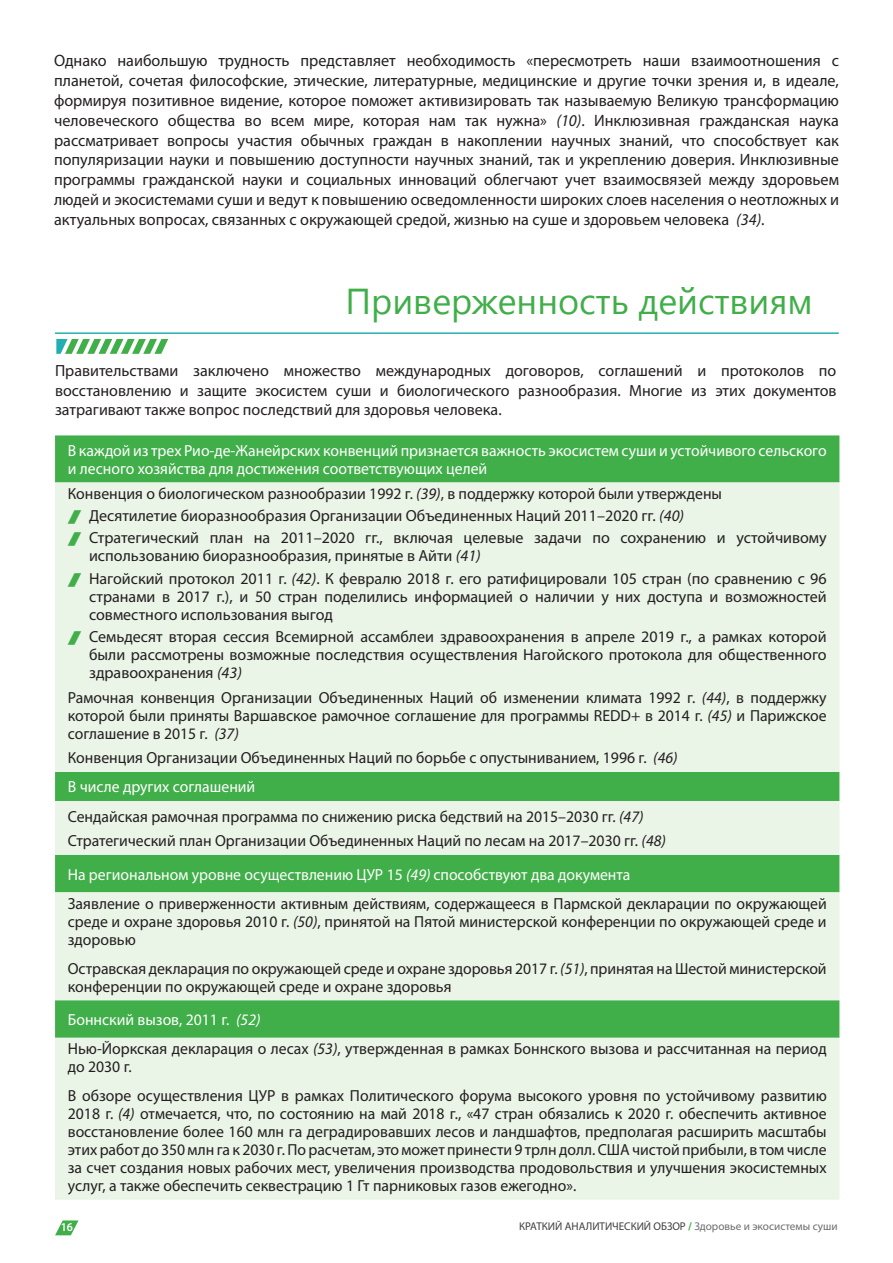
<style>
.page{position:relative;width:893px;height:1263px;background:#fff}
.page>*{position:absolute;margin:0;border:0;box-sizing:border-box;transform-origin:0 0}
.Titoli_interni{font:36px "Segoe UI";color:#40ae49}
.TESTO_NORMALE{font:16.5px/19.8px "Myriad Pro";color:#231f20;text-align:justify}
.TESTO_NORMALE-2{font:16.2px/19.5px "Myriad Pro";color:#231f20;text-align:justify}
.TESTO_NORMALE-3{font:16.05px/18px "Myriad Pro";color:#231f20;text-align:justify}
.TESTO_NORMALE-4{font:16.05px/18px "Myriad Pro";color:#fff}
.t1{font:600 12px "Myriad Pro";color:#fff;scale:.95 1}
.t2{font:11.25px "Myriad Pro";color:#3e3e3f}
.s1{font-style:italic}
.s2{font-weight:700;color:#40ae49}
.s3{color:#6c6d70}
</style>
<div class="page">
<svg style="left:55px;top:1220px;width:24px;height:15px"></svg>
<div style="left:55px;top:435px;width:784px;height:47px;background:#40ae49"></div>
<svg style="left:55px;top:482px;width:784px;height:717px;background:#d1e9d0"></svg>
<hr style="left:55px;top:332px;width:784px;height:2px;background:#23afb1">
<svg style="left:56px;top:339px;width:112px;height:15px"></svg>
<svg style="left:68px;top:510px;width:13px;height:14px"></svg>
<svg style="left:68px;top:532px;width:13px;height:14px"></svg>
<svg style="left:68px;top:573px;width:13px;height:13px"></svg>
<svg style="left:68px;top:631px;width:13px;height:13px"></svg>
<p class="TESTO_NORMALE" style="left:54px;top:51px;width:786px">Однако наибольшую трудность представляет необходимость «пересмотреть наши взаимоотношения с планетой, сочетая философские, этические, литературные, медицинские и другие точки зрения и, в идеале, формируя позитивное видение, которое поможет активизировать так называемую Великую трансформацию человеческого общества во всем мире, которая нам так нужна» <span class="s1">(10)</span>. Инклюзивная гражданская наука рассматривает вопросы участия обычных граждан в накоплении научных знаний, что способствует как популяризации науки и повышению доступности научных знаний, так и укреплению доверия. Инклюзивные программы гражданской науки и социальных инноваций облегчают учет взаимосвязей между здоровьем людей и экосистемами суши и ведут к повышению осведомленности широких слоев населения о неотложных и актуальных вопросах, связанных с окружающей средой, жизнью на суше и здоровьем человека <span class="s1">(34)</span>.</p>
<p class="Titoli_interni" style="left:346px;top:276px;width:469px">Приверженность действиям</p>
<p class="TESTO_NORMALE-2" style="left:55px;top:361px;width:783px">Правительствами заключено множество международных договоров, соглашений и протоколов по восстановлению и защите экосистем суши и биологического разнообразия. Многие из этих документов затрагивают также вопрос последствий для здоровья человека.</p>
<p class="TESTO_NORMALE-4" style="left:68px;top:441px;width:760px">В каждой из трех Рио-де-Жанейрских конвенций признается важность экосистем суши и устойчивого сельского и лесного хозяйства для достижения соответствующих целей</p>
<p class="TESTO_NORMALE-3" style="left:68px;top:484px;width:656px">Конвенция о биологическом разнообразии 1992 г. <span class="s1">(39)</span>, в поддержку которой были утверждены</p>
<p class="TESTO_NORMALE-3" style="left:89px;top:506px;width:596px">Десятилетие биоразнообразия Организации Объединенных Наций 2011–2020 гг. <span class="s1">(40)</span></p>
<p class="TESTO_NORMALE-3" style="left:89px;top:529px;width:739px">Стратегический план на 2011–2020 гг., включая целевые задачи по сохранению и устойчивому использованию биоразнообразия, принятые в Айти <span class="s1">(41)</span></p>
<p class="TESTO_NORMALE-3" style="left:89px;top:569px;width:739px">Нагойский протокол 2011 г. <span class="s1">(42)</span>. К февралю 2018 г. его ратифицировали 105 стран (по сравнению с 96 странами в 2017 г.), и 50 стран поделились информацией о наличии у них доступа и возможностей совместного использования выгод</p>
<p class="TESTO_NORMALE-3" style="left:89px;top:627px;width:739px">Семьдесят вторая сессия Всемирной ассамблеи здравоохранения в апреле 2019 г., а рамках которой были рассмотрены возможные последствия осуществления Нагойского протокола для общественного здравоохранения <span class="s1">(43)</span></p>
<p class="TESTO_NORMALE-3" style="left:68px;top:688px;width:760px">Рамочная конвенция Организации Объединенных Наций об изменении климата 1992 г. <span class="s1">(44)</span>, в поддержку которой были приняты Варшавское рамочное соглашение для программы REDD+ в 2014 г. <span class="s1">(45)</span> и Парижское соглашение в 2015 г. <span class="s1">(37)</span></p>
<p class="TESTO_NORMALE-3" style="left:68px;top:749px;width:611px">Конвенция Организации Объединенных Наций по борьбе с опустыниванием, 1996 г. <span class="s1">(46)</span></p>
<p class="TESTO_NORMALE-4" style="left:68px;top:778px;width:189px">В числе других соглашений</p>
<p class="TESTO_NORMALE-3" style="left:68px;top:807px;width:577px">Сендайская рамочная программа по снижению риска бедствий на 2015–2030 гг. <span class="s1">(47)</span></p>
<p class="TESTO_NORMALE-3" style="left:68px;top:832px;width:600px">Стратегический план Организации Объединенных Наций по лесам на 2017–2030 гг. <span class="s1">(48)</span></p>
<p class="TESTO_NORMALE-4" style="left:68px;top:865px;width:564px">На региональном уровне осуществлению ЦУР 15 <span class="s1">(49)</span> способствуют два документа</p>
<p class="TESTO_NORMALE-3" style="left:68px;top:894px;width:760px">Заявление о приверженности активным действиям, содержащееся в Пармской декларации по окружающей среде и охране здоровья 2010 г. <span class="s1">(50)</span>, принятой на Пятой министерской конференции по окружающей среде и здоровью</p>
<p class="TESTO_NORMALE-3" style="left:68px;top:959px;width:760px">Остравская декларация по окружающей среде и охране здоровья 2017 г. <span class="s1">(51)</span>, принятая на Шестой министерской конференции по окружающей среде и охране здоровья</p>
<p class="TESTO_NORMALE-4" style="left:68px;top:1010px;width:194px">Боннский вызов, 2011 г. <span class="s1">(52)</span></p>
<p class="TESTO_NORMALE-3" style="left:68px;top:1039px;width:760px">Нью-Йоркская декларация о лесах <span class="s1">(53)</span>, утвержденная в рамках Боннского вызова и рассчитанная на период до 2030 г.</p>
<p class="TESTO_NORMALE-3" style="left:68px;top:1086px;width:760px">В обзоре осуществления ЦУР в рамках Политического форума высокого уровня по устойчивому развитию 2018 г. <span class="s1">(4)</span> отмечается, что, по состоянию на май 2018 г., «47 стран обязались к 2020 г. обеспечить активное восстановление более 160 млн га деградировавших лесов и ландшафтов, предполагая расширить масштабы этих работ до 350 млн га к 2030 г. По расчетам, это может принести 9 трлн долл. США чистой прибыли, в том числе за счет создания новых рабочих мест, увеличения производства продовольствия и улучшения экосистемных услуг, а также обеспечить секвестрацию 1 Гт парниковых газов ежегодно».</p>
<p class="t1" style="left:61px;top:1219px;width:14px">16</p>
<p class="t2" style="left:519px;top:1219px;width:320px">КРАТКИЙ АНАЛИТИЧЕСКИЙ ОБЗОР <span class="s2">/</span> <span class="s3">Здоровье и экосистемы суши</span></p>
</div>
